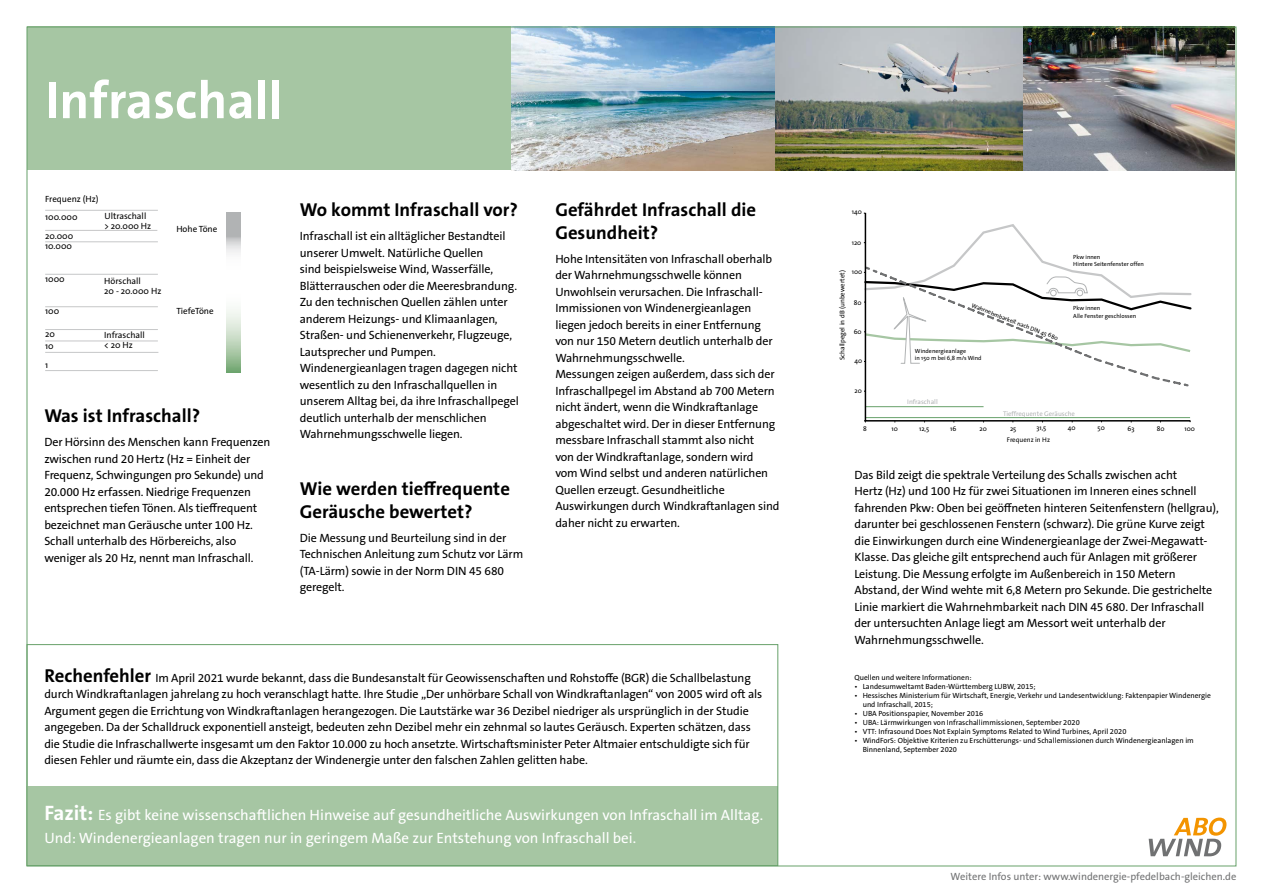
<style>
.page{position:relative;width:1263px;height:893px;background:#fff}
.page>*{position:absolute;margin:0;border:0;box-sizing:border-box;transform-origin:0 0}
.t1{font:700 52.5px "The Sans B W7";color:#fff}
.t2{font:700 18.75px/22.5px "The Sans B W7";color:#000}
.t3{font:15px/22.5px "The Sans B W5 Plain";color:#fff}
.t4{font:12px/16.5px "The Sans B W5 Plain";letter-spacing:-.01em;color:#000}
.t5{font:10.5px "The Sans B W5 Plain";color:#707172}
.t6{font:9px/9.8px "The Sans";color:#000}
.t7{font:7.5px/9px "The Sans B W5 Plain";color:#000}
.t8{font:6.75px "The Sans";color:#000}
.t9{font:6.75px "The Sans";color:#b1b3b4}
.t10{font:6px/7.2px "The Sans";color:#000}
.s1{font-family:"The Sans B W7";font-weight:700;font-size:18.75px}
.s2{font-family:"The Sans B W7";font-weight:700;font-size:21px}
</style>
<div class="page">
<div style="left:27px;top:27px;width:1208px;height:143px;background:#a6c6a3"></div>
<img style="left:774px;top:29px;width:250px;height:141px">
<img style="left:1024px;top:29px;width:210px;height:141px">
<img style="left:512px;top:29px;width:262px;height:141px">
<div style="left:27px;top:787px;width:751px;height:79px;background:#a6c6a3"></div>
<svg style="left:1149px;top:818px;width:77px;height:38px"></svg>
<div style="left:27px;top:644px;width:751px;height:222px;border:1px solid #67a16a"></div>
<svg style="left:227px;top:213px;width:14px;height:160px"></svg>
<hr style="left:45px;top:230px;width:112px;height:1px;background:#c6c7c8">
<hr style="left:45px;top:242px;width:113px;height:1px;background:#c6c7c8">
<hr style="left:45px;top:274px;width:113px;height:1px;background:#c6c7c8">
<hr style="left:45px;top:307px;width:113px;height:1px;background:#c6c7c8">
<hr style="left:45px;top:329px;width:113px;height:1px;background:#c6c7c8">
<hr style="left:45px;top:341px;width:113px;height:1px;background:#c6c7c8">
<hr style="left:45px;top:352px;width:113px;height:1px;background:#c6c7c8">
<hr style="left:45px;top:210px;width:113px;height:1px;background:#c6c7c8">
<hr style="left:45px;top:370px;width:113px;height:1px;background:#c6c7c8">
<svg style="left:864px;top:212px;width:328px;height:210px"></svg>
<h1 class="t1" style="left:45px;top:67px;width:239px">Infraschall</h1>
<p class="t6" style="left:45px;top:194px;width:55px">Frequenz (Hz)</p>
<p class="t6" style="left:45px;top:207px;width:34px;line-height:19.4px">100.000<br>20.000</p>
<p class="t6" style="left:45px;top:241px;width:28px">10.000</p>
<p class="t6" style="left:45px;top:273px;width:21px">1000</p>
<p class="t6" style="left:45px;top:306px;width:16px">100</p>
<p class="t6" style="left:45px;top:328px;width:11px;line-height:12px">20<br>10</p>
<p class="t6" style="left:45px;top:360px;width:5px">1</p>
<p class="t6" style="left:104px;top:211px;width:48px">Ultraschall &gt; 20.000 Hz</p>
<p class="t6" style="left:104px;top:276px;width:59px">Hörschall<br>20 - 20.000 Hz</p>
<p class="t6" style="left:104px;top:330px;width:42px">Infraschall &lt; 20 Hz</p>
<p class="t6" style="left:176px;top:224px;width:43px">Hohe Töne</p>
<p class="t6" style="left:176px;top:306px;width:39px">TiefeTöne</p>
<h2 class="t2" style="left:44px;top:405px;width:157px">Was ist Infraschall?</h2>
<p class="t4" style="left:44px;top:434px;width:228px">Der Hörsinn des Menschen kann Frequenzen zwischen rund 20 Hertz (Hz = Einheit der Frequenz, Schwingungen pro Sekunde) und 20.000 Hz erfassen. Niedrige Frequenzen entsprechen tiefen Tönen. Als tieffrequent bezeichnet man Geräusche unter 100 Hz.<br>Schall unterhalb des Hörbereichs, also weniger als 20 Hz, nennt man Infraschall.</p>
<h2 class="t2" style="left:300px;top:199px;width:220px">Wo kommt Infraschall vor?</h2>
<p class="t4" style="left:300px;top:228px;width:220px">Infraschall ist ein alltäglicher Bestandteil unserer Umwelt. Natürliche Quellen<br>sind beispielsweise Wind, Wasserfälle, Blätterrauschen oder die Meeresbrandung.<br>Zu den technischen Quellen zählen unter anderem Heizungs- und Klimaanlagen, Straßen- und Schienenverkehr, Flugzeuge, Lautsprecher und Pumpen.<br>Windenergieanlagen tragen dagegen nicht wesentlich zu den Infraschallquellen in unserem Alltag bei, da ihre Infraschallpegel deutlich unterhalb der menschlichen Wahrnehmungsschwelle liegen.</p>
<h2 class="t2" style="left:300px;top:478px;width:212px">Wie werden tieffrequente<br>Geräusche bewertet?</h2>
<p class="t4" style="left:300px;top:529px;width:225px">Die Messung und Beurteilung sind in der<br>Technischen Anleitung zum Schutz vor Lärm (TA-Lärm) sowie in der Norm DIN 45 680 geregelt.</p>
<h2 class="t2" style="left:555px;top:199px;width:202px">Gefährdet Infraschall die<br>Gesundheit?</h2>
<p class="t4" style="left:555px;top:250px;width:226px">Hohe Intensitäten von Infraschall oberhalb der Wahrnehmungsschwelle können Unwohlsein verursachen. Die Infraschall-Immissionen von Windenergieanlagen liegen jedoch bereits in einer Entfernung von nur 150 Metern deutlich unterhalb der Wahrnehmungsschwelle.<br>Messungen zeigen außerdem, dass sich der Infraschallpegel im Abstand ab 700 Metern nicht ändert, wenn die Windkraftanlage abgeschaltet wird. Der in dieser Entfernung messbare Infraschall stammt also nicht<br>von der Windkraftanlage, sondern wird<br>vom Wind selbst und anderen natürlichen Quellen erzeugt. Gesundheitliche Auswirkungen durch Windkraftanlagen sind daher nicht zu erwarten.</p>
<p class="t4" style="left:44px;top:669px;width:719px"><span class="s1">Rechenfehler</span> Im April 2021 wurde bekannt, dass die Bundesanstalt für Geowissenschaften und Rohstoffe (BGR) die Schallbelastung durch Windkraftanlagen jahrelang zu hoch veranschlagt hatte. Ihre Studie „Der unhörbare Schall von Windkraftanlagen“ von 2005 wird oft als Argument gegen die Errichtung von Windkraftanlagen herangezogen. Die Lautstärke war 36 Dezibel niedriger als ursprünglich in der Studie angegeben. Da der Schalldruck exponentiell ansteigt, bedeuten zehn Dezibel mehr ein zehnmal so lautes Geräusch. Experten schätzen, dass die Studie die Infraschallwerte insgesamt um den Faktor 10.000 zu hoch ansetzte. Wirtschaftsminister Peter Altmaier entschuldigte sich für diesen Fehler und räumte ein, dass die Akzeptanz der Windenergie unter den falschen Zahlen gelitten habe.</p>
<p class="t3" style="left:44px;top:804px;width:720px"><span class="s2">Fazit:</span> Es gibt keine wissenschaftlichen Hinweise auf gesundheitliche Auswirkungen von Infraschall im Alltag.<br>Und: Windenergieanlagen tragen nur in geringem Maße zur Entstehung von Infraschall bei.</p>
<p class="t8" style="left:852px;top:207px;width:12px">140</p>
<p class="t8" style="left:852px;top:237px;width:11px">120</p>
<p class="t8" style="left:852px;top:266px;width:12px">100</p>
<p class="t8" style="left:854px;top:297px;width:9px">80</p>
<p class="t8" style="left:854px;top:326px;width:10px">60</p>
<p class="t8" style="left:854px;top:355px;width:9px">40</p>
<p class="t8" style="left:854px;top:386px;width:9px">20</p>
<p class="t8" style="left:836px;top:360px;width:91px;rotate:-90deg">Schallpegel in dB (unbewertet)</p>
<p class="t10" style="left:973px;top:302px;width:94px;rotate:21deg">Wahrnehmbarkeit nach DIN 45 680</p>
<p class="t10" style="left:915px;top:347px;width:68px">Windenergieanlage<br>in 150 m bei 6,8 m/s Wind</p>
<p class="t9" style="left:907px;top:396px;width:32px">Infraschall</p>
<p class="t10" style="left:1073px;top:253px;width:72px">Pkw innen<br>Hintere Seitenfenster offen</p>
<p class="t10" style="left:1073px;top:305px;width:64px">Pkw innen<br>Alle Fenster geschlossen</p>
<p class="t9" style="left:1003px;top:408px;width:73px">Tieffrequente Geräusche</p>
<p class="t8" style="left:863px;top:423px;width:5px">8</p>
<p class="t8" style="left:891px;top:423px;width:8px">10</p>
<p class="t8" style="left:919px;top:423px;width:12px">12,5</p>
<p class="t8" style="left:950px;top:423px;width:8px">16</p>
<p class="t8" style="left:979px;top:423px;width:9px">20</p>
<p class="t8" style="left:1010px;top:423px;width:8px">25</p>
<p class="t8" style="left:1036px;top:422px;width:12px">31,5</p>
<p class="t8" style="left:1068px;top:422px;width:9px">40</p>
<p class="t8" style="left:1097px;top:422px;width:9px">50</p>
<p class="t8" style="left:1127px;top:423px;width:9px">63</p>
<p class="t8" style="left:1157px;top:423px;width:9px">80</p>
<p class="t8" style="left:1184px;top:423px;width:12px">100</p>
<p class="t8" style="left:1007px;top:435px;width:45px">Frequenz in Hz</p>
<p class="t4" style="left:854px;top:466px;width:366px">Das Bild zeigt die spektrale Verteilung des Schalls zwischen acht<br>Hertz (Hz) und 100 Hz für zwei Situationen im Inneren eines schnell fahrenden Pkw: Oben bei geöffneten hinteren Seitenfenstern (hellgrau), darunter bei geschlossenen Fenstern (schwarz). Die grüne Kurve zeigt die Einwirkungen durch eine Windenergieanlage der Zwei-Megawatt-Klasse. Das gleiche gilt entsprechend auch für Anlagen mit größerer Leistung. Die Messung erfolgte im Außenbereich in 150 Metern Abstand, der Wind wehte mit 6,8 Metern pro Sekunde. Die gestrichelte Linie markiert die Wahrnehmbarkeit nach DIN 45 680. Der Infraschall der untersuchten Anlage liegt am Messort weit unterhalb der Wahrnehmungsschwelle.</p>
<p class="t7" style="left:854px;top:673px;width:119px">Quellen und weitere Informationen:</p>
<p class="t7" style="left:854px;top:682px;width:183px">• Landesumweltamt Baden-Württemberg LUBW, 2015;</p>
<p class="t7" style="left:863px;top:691px;width:350px;text-indent:-8px">• Hessisches Ministerium für Wirtschaft, Energie, Verkehr und Landesentwicklung: Faktenpapier Windenergie und Infraschall, 2015;</p>
<p class="t7" style="left:854px;top:709px;width:130px">• UBA Positionspapier, November 2016</p>
<p class="t7" style="left:854px;top:718px;width:227px">• UBA: Lärmwirkungen von Infraschallimmissionen, September 2020</p>
<p class="t7" style="left:854px;top:727px;width:273px">• VTT: Infrasound Does Not Explain Symptoms Related to Wind Turbines, April 2020</p>
<p class="t7" style="left:863px;top:736px;width:333px;text-indent:-8px">• WindForS: Objektive Kriterien zu Erschütterungs- und Schallemissionen durch Windenergieanlagen im<br>Binnenland, September 2020</p>
<p class="t5" style="left:950px;top:869px;width:287px">Weitere Infos unter: www.windenergie-pfedelbach-gleichen.de</p>
</div>
